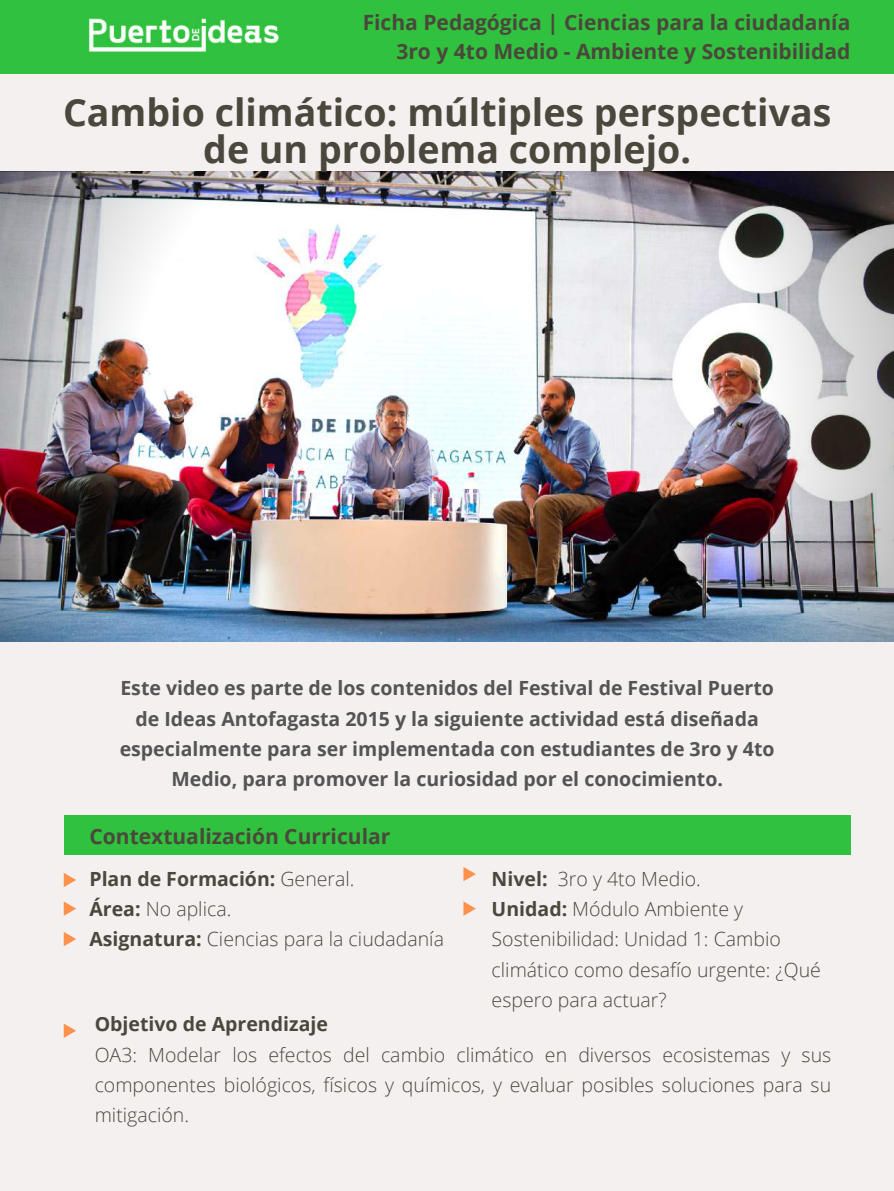
<style>
.page{position:relative;width:894px;height:1191px;background:#fff}
.page>*{position:absolute;margin:0;border:0;box-sizing:border-box;transform-origin:0 0}
.t1{font:700 37.5px/37.2px "Open Sans";color:#4b473c;text-align:center}
.t2{font:700 21px/29.2px "Open Sans";color:#4b473c;text-align:right}
.t3{font:300 19.5px/30.5px "Open Sans";color:#4b473c}
.t4{font:700 19.5px/30.5px "Open Sans";color:#545454;text-align:center}
.t5{font:700 19.5px "Open Sans";color:#4b473c}
.s1{font-weight:700}
</style>
<div class="page">
<div style="left:0;top:0;width:893px;height:1190px;background:#f4f0f0"></div>
<div style="left:64px;top:814px;width:786px;height:40px;background:#30c23e"></div>
<svg style="left:64px;top:873px;width:12px;height:14px"></svg>
<svg style="left:64px;top:901px;width:12px;height:14px"></svg>
<svg style="left:64px;top:932px;width:12px;height:14px"></svg>
<svg style="left:463px;top:867px;width:13px;height:14px"></svg>
<svg style="left:463px;top:901px;width:13px;height:14px"></svg>
<div style="left:0;top:0;width:893px;height:73px;background:#30c23e"></div>
<img style="left:89px;top:18px;width:190px;height:34px">
<img style="left:0;top:172px;width:893px;height:469px">
<svg style="left:64px;top:1023px;width:12px;height:14px"></svg>
<p class="t2" style="left:362px;top:7px;width:489px">Ficha Pedagógica | Ciencias para la ciudadanía<br>3ro y 4to Medio - Ambiente y Sostenibilidad</p>
<h1 class="t1" style="left:63px;top:93px;width:769px">Cambio climático: múltiples perspectivas de un problema complejo.</h1>
<p class="t4" style="left:120px;top:672px;width:656px">Este video es parte de los contenidos del Festival de Festival Puerto de Ideas Antofagasta 2015 y la siguiente actividad está diseñada especialmente para ser implementada con estudiantes de 3ro y 4to Medio, para promover la curiosidad por el conocimiento.</p>
<p class="t2" style="left:89px;top:821px;width:302px">Contextualización Curricular</p>
<p class="t3" style="left:89px;top:862px;width:356px"><span class="s1">Plan de Formación:</span> General.<br><span class="s1">Área:</span> No aplica.<br><span class="s1">Asignatura:</span> Ciencias para la ciudadanía</p>
<p class="t3" style="left:491px;top:862px;width:331px"><span class="s1">Nivel:</span> 3ro y 4to Medio.<br><span class="s1">Unidad:</span> Módulo Ambiente y<br>Sostenibilidad: Unidad 1: Cambio climático como desafío urgente: ¿Qué espero para actuar?</p>
<p class="t5" style="left:95px;top:1010px;width:235px">Objetivo de Aprendizaje</p>
<p class="t3" style="left:95px;top:1038px;width:737px;text-align:justify">OA3: Modelar los efectos del cambio climático en diversos ecosistemas y sus componentes biológicos, físicos y químicos, y evaluar posibles soluciones para su mitigación.</p>
</div>
